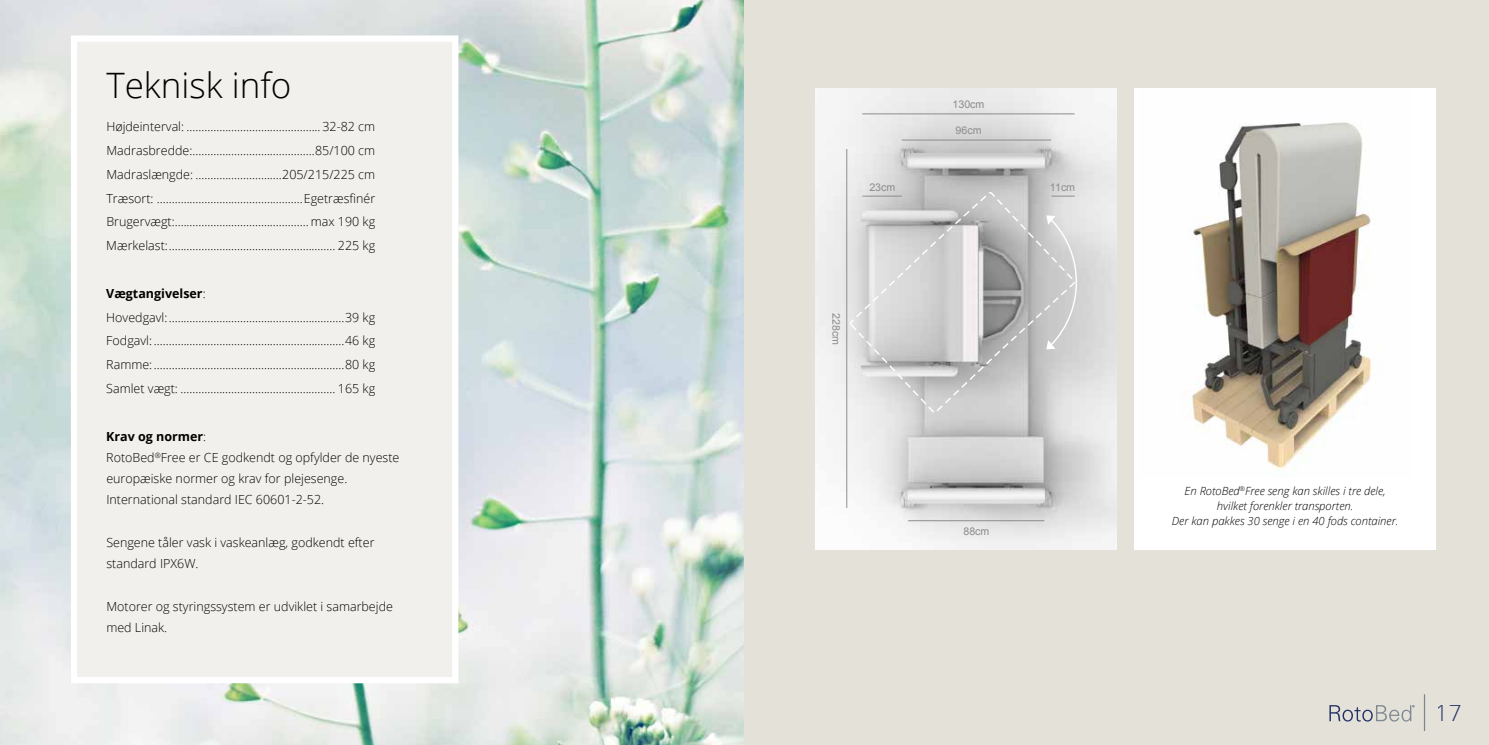
<style>
.page{position:relative;width:1489px;height:745px;background:#fff}
.page>*{position:absolute;margin:0;border:0;box-sizing:border-box;transform-origin:0 0}
.t1{font:300 35px "Open Sans";color:#000}
.t2{font:300 22.5px "Open Sans";color:#253776}
.t3{font:300 12.5px/23.8px "Open Sans";color:#000}
.t4{font:italic 300 11.25px/15px "Open Sans";color:#000;text-align:center}
.t5{font:10.62px "Arial";color:#8e8c8d}
.s1{font-weight:700}
</style>
<div class="page">
<img style="left:0;top:0;width:744px;height:744px">
<div style="left:744px;top:0;width:744px;height:744px;background:#e4e1d9"></div>
<img style="left:815px;top:89px;width:301px;height:460px">
<svg style="left:849px;top:192px;width:226px;height:222px"></svg>
<svg style="left:1051px;top:195px;width:23px;height:1px"></svg>
<hr style="left:862px;top:195px;width:39px;height:1px;background:#8e8c8d">
<svg style="left:1045px;top:214px;width:32px;height:136px"></svg>
<hr style="left:901px;top:139px;width:150px;height:1px;background:#8e8c8d">
<hr style="left:862px;top:113px;width:212px;height:1px;background:#8e8c8d">
<hr style="left:908px;top:520px;width:136px;height:1px;background:#8e8c8d">
<hr style="left:846px;top:149px;width:1px;height:358px;background:#8e8c8d">
<div style="left:1134px;top:89px;width:301px;height:460px;background:#fff"></div>
<img style="left:1190px;top:122px;width:182px;height:350px">
<div style="left:71px;top:35px;width:387px;height:647px;background:#f2f0ec;border:6px solid #fff"></div>
<svg style="left:1329px;top:705px;width:85px;height:16px"></svg>
<hr style="left:1423px;top:693px;width:1px;height:37px;background:#8c98a7">
<h1 class="t1" style="left:106px;top:61px;width:186px">Teknisk info</h1>
<p class="t3" style="left:106px;top:114px;width:270px;text-align:justify">Højdeinterval: ............................................. 32-82 cm Madrasbredde:.........................................85/100 cm Madraslængde: .............................205/215/225 cm Træsort: .................................................Egetræsfinér Brugervægt:............................................. max 190 kg Mærkelast:........................................................ 225 kg</p>
<p class="t3" style="left:106px;top:281px;width:270px"><span class="s1">Vægtangivelser</span>:<br>Hovedgavl:...........................................................39 kg Fodgavl: ................................................................46 kg Ramme: ................................................................80 kg Samlet vægt: .................................................... 165 kg</p>
<p class="t3" style="left:106px;top:424px;width:294px;line-height:21.2px"><span class="s1">Krav og normer</span>:<br>RotoBed<sup>®</sup>Free er CE godkendt og opfylder de nyeste europæiske normer og krav for plejesenge.<br>International standard IEC 60601-2-52.</p>
<p class="t3" style="left:106px;top:531px;width:270px;line-height:21.2px">Sengene tåler vask i vaskeanlæg, godkendt efter standard IPX6W.</p>
<p class="t3" style="left:106px;top:594px;width:288px;line-height:21.2px">Motorer og styringssystem er udviklet i samarbejde med Linak.</p>
<p class="t5" style="left:952px;top:97px;width:33px">130cm</p>
<p class="t5" style="left:955px;top:123px;width:27px">96cm</p>
<p class="t5" style="left:869px;top:180px;width:27px">23cm</p>
<p class="t5" style="left:1049px;top:180px;width:27px">11cm</p>
<p class="t5" style="left:843px;top:312px;width:33px;rotate:90deg">228cm</p>
<p class="t5" style="left:963px;top:523px;width:27px">88cm</p>
<p class="t4" style="left:1171px;top:482px;width:228px">En RotoBed<sup>®</sup>Free seng kan skilles i tre dele, hvilket forenkler transporten.<br>Der kan pakkes 30 senge i en 40 fods container.</p>
<h2 class="t2" style="left:1435px;top:697px;width:27px">17</h2>
</div>
